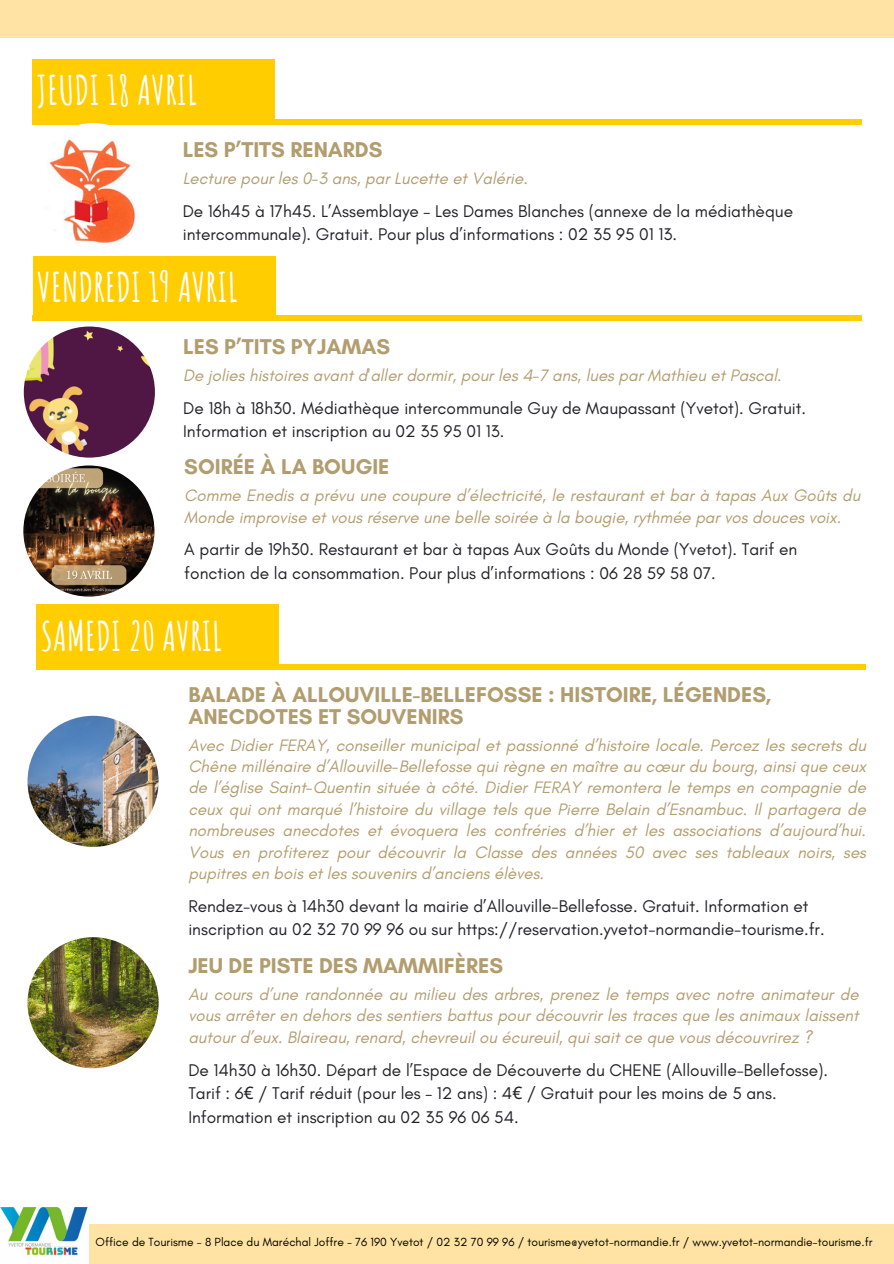
<style>
.page{position:relative;width:894px;height:1264px;background:#fff}
.page>*{position:absolute;margin:0;border:0;box-sizing:border-box;transform-origin:0 0}
.t1{font:700 39.75px "Amatic SC";color:#fff}
.t2{font:700 21.75px/21.3px "Glacial Indifference";color:#b29d6f}
.t3{font:17.25px/23.7px "Glacial Indifference";color:#212227}
.t4{font:italic 16.8px/21.3px "Glacial Indifference";color:#b29d6f;text-align:justify}
.t5{font:12px "Glacial Indifference";color:#000}
.s1{font-family:"Noto Sans"}
</style>
<div class="page">
<div style="left:0;top:1224px;width:893px;height:39px;background:#ffe3a4"></div>
<div style="left:0;top:0;width:893px;height:38px;background:#ffe3a4"></div>
<img style="left:23px;top:465px;width:131px;height:131px;border-radius:50%">
<img style="left:0;top:1207px;width:89px;height:56px">
<div style="left:32px;top:119px;width:829px;height:5px;background:#ffcd00"></div>
<div style="left:32px;top:59px;width:243px;height:62px;background:#ffcd00"></div>
<div style="left:33px;top:316px;width:828px;height:5px;background:#ffcd00"></div>
<div style="left:33px;top:256px;width:242px;height:62px;background:#ffcd00"></div>
<img style="left:24px;top:326px;width:131px;height:131px;border-radius:50%">
<div style="left:37px;top:664px;width:828px;height:5px;background:#ffcd00"></div>
<div style="left:37px;top:604px;width:242px;height:63px;background:#ffcd00"></div>
<img style="left:27px;top:715px;width:132px;height:131px;border-radius:50%">
<img style="left:27px;top:937px;width:132px;height:131px;border-radius:50%">
<img style="left:27px;top:123px;width:132px;height:131px;border-radius:50%">
<h1 class="t1" style="left:37px;top:65px;width:162px">JEUDI 18 AVRIL</h1>
<p class="t2" style="left:183px;top:138px;width:201px">LES P’TITS RENARDS</p>
<p class="t4" style="left:183px;top:167px;width:346px">Lecture pour les 0-3 ans, par Lucette et Valérie.</p>
<p class="t3" style="left:183px;top:199px;width:611px">De 16h45 à 17h45. L’Assemblaye – Les Dames Blanches (annexe de la médiathèque intercommunale). Gratuit. Pour plus d’informations : 02 35 95 01 13.</p>
<h1 class="t1" style="left:37px;top:262px;width:202px">VENDREDI 19 AVRIL</h1>
<p class="t2" style="left:183px;top:335px;width:208px">LES P’TITS PYJAMAS</p>
<p class="t4" style="left:183px;top:364px;width:600px">De jolies histoires avant d'aller dormir, pour les 4-7 ans, lues par Mathieu et Pascal.</p>
<p class="t3" style="left:183px;top:396px;width:624px">De 18h à 18h30. Médiathèque intercommunale Guy de Maupassant (Yvetot). Gratuit.<br>Information et inscription au 02 35 95 01 13.</p>
<p class="t2" style="left:184px;top:456px;width:207px">SOIRÉE À LA BOUGIE</p>
<p class="t4" style="left:184px;top:484px;width:677px">Comme Enedis a prévu une coupure d’électricité, le restaurant et bar à tapas Aux Goûts du<br>Monde improvise et vous réserve une belle soirée à la bougie, rythmée par vos douces voix.</p>
<p class="t3" style="left:184px;top:537px;width:614px">A partir de 19h30. Restaurant et bar à tapas Aux Goûts du Monde (Yvetot). Tarif en fonction de la consommation. Pour plus d’informations : 06 28 59 58 07.</p>
<h1 class="t1" style="left:41px;top:610px;width:183px">SAMEDI 20 AVRIL</h1>
<p class="t2" style="left:188px;top:684px;width:584px">BALADE À ALLOUVILLE-BELLEFOSSE : HISTOIRE, LÉGENDES,<br>ANECDOTES ET SOUVENIRS</p>
<p class="t4" style="left:188px;top:734px;width:679px">Avec Didier FERAY, conseiller municipal et passionné d’histoire locale. Percez les secrets du Chêne millénaire d’Allouville-Bellefosse qui règne en maître au cœur du bourg, ainsi que ceux de l’église Saint-Quentin située à côté. Didier FERAY remontera le temps en compagnie de ceux qui ont marqué l’histoire du village tels que Pierre Belain d’Esnambuc. Il partagera de nombreuses anecdotes et évoquera les confréries d’hier et les associations d’aujourd’hui.<br>Vous en profiterez pour découvrir la Classe des années 50 avec ses tableaux noirs, ses pupitres en bois et les souvenirs d’anciens élèves.</p>
<p class="t3" style="left:188px;top:894px;width:637px">Rendez-vous à 14h30 devant la mairie d’Allouville-Bellefosse. Gratuit. Information et inscription au 02 32 70 99 96 ou sur https://reservation.yvetot-normandie-tourisme.fr.</p>
<p class="t2" style="left:188px;top:954px;width:316px">JEU DE PISTE DES MAMMIFÈRES</p>
<p class="t4" style="left:188px;top:983px;width:671px">Au cours d’une randonnée au milieu des arbres, prenez le temps avec notre animateur de vous arrêter en dehors des sentiers battus pour découvrir les traces que les animaux laissent autour d’eux. Blaireau, renard, chevreuil ou écureuil, qui sait ce que vous découvrirez ?</p>
<p class="t3" style="left:188px;top:1057px;width:641px">De 14h30 à 16h30. Départ de l’Espace de Découverte du CHENE (Allouville-Bellefosse).<br>Tarif : 6<span class="s1">€</span> / Tarif réduit (pour les – 12 ans) : 4<span class="s1">€</span> / Gratuit pour les moins de 5 ans.<br>Information et inscription au 02 35 96 06 54.</p>
<p class="t5" style="left:95px;top:1234px;width:778px">Office de Tourisme - 8 Place du Maréchal Joffre - 76 190 Yvetot / 02 32 70 99 96 / tourisme@yvetot-normandie.fr / www.yvetot-normandie-tourisme.fr</p>
</div>
